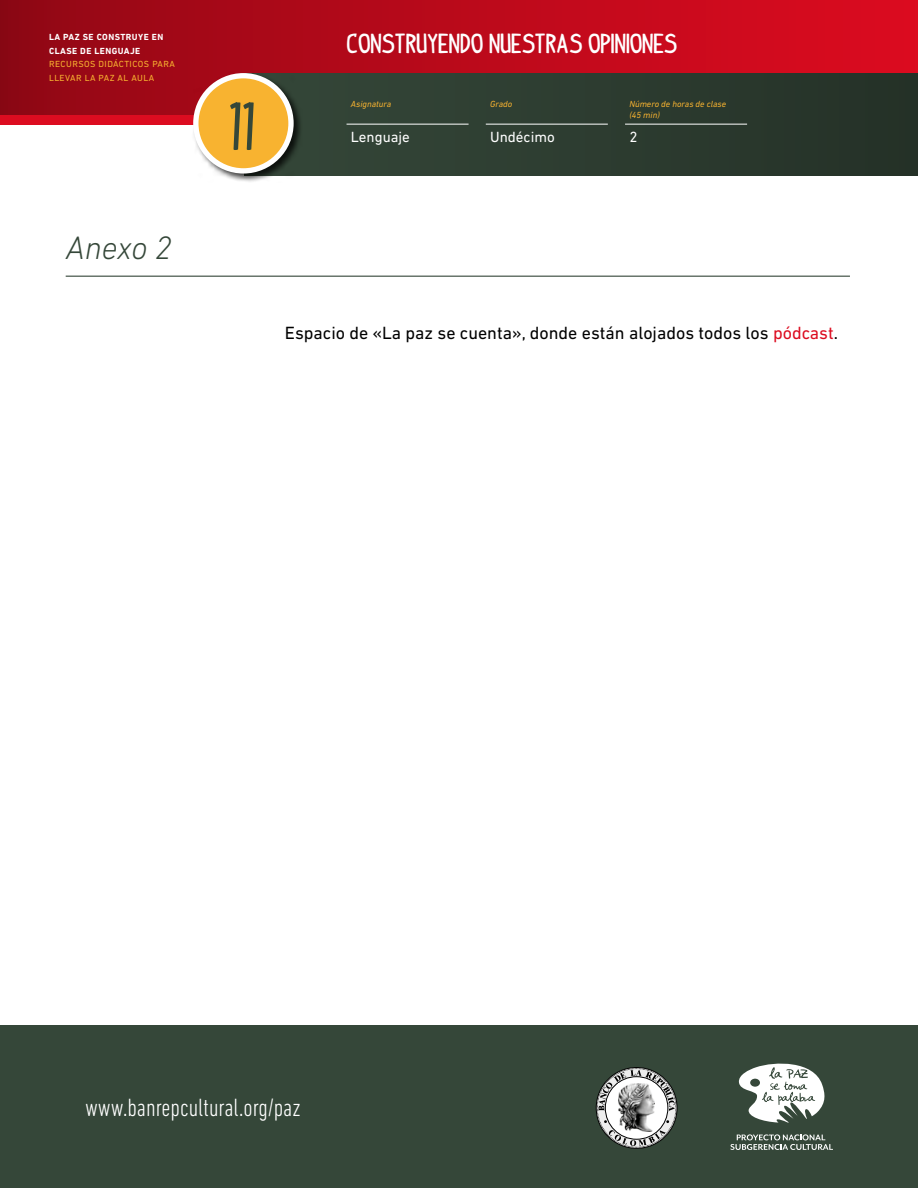
<style>
.page{position:relative;width:918px;height:1188px;background:#fff}
.page>*{position:absolute;margin:0;border:0;box-sizing:border-box;transform-origin:0 0}
.t1{font:700 51.9px "indypimp";color:#354739}
.t0{font:italic 300 33px "DIN Next LT Pro";letter-spacing:-.005em;color:#354739}
.t2{font:300 condensed 25.35px "DIN Next LT Pro";color:#fff}
.t3{font:700 21.15px "indypimp";color:#fff}
.P1{font:18px "DIN Next LT Pro";color:#000}
.t4{font:15px "DIN Next LT Pro";color:#fff}
.t5{font:italic 9px/10.8px "DIN Next LT Pro";color:#f8b330}
.t6{font:9px/13.5px "DIN Next LT Pro";letter-spacing:.05em;color:#f8b330}
.t7{font:700 9px/13.5px "DIN Next LT Pro";letter-spacing:.05em;color:#fff}
.s1{color:#dc0c20}
</style>
<div class="page">
<div style="left:0;top:0;width:918px;height:115px;background:linear-gradient(to right,#920715,#de0b20)"></div>
<div style="left:243px;top:73px;width:675px;height:102px;background:#2d3c30"></div>
<hr style="left:347px;top:124px;width:122px;height:1px;background:#fff">
<hr style="left:486px;top:124px;width:122px;height:1px;background:#fff">
<hr style="left:625px;top:124px;width:122px;height:1px;background:#fff">
<div style="left:192px;top:71px;width:111px;height:112px;background:#000;opacity:.75"></div>
<div style="left:196px;top:76px;width:95px;height:95px;background:#f8b330;border-radius:50%"></div>
<div style="left:193px;top:73px;width:101px;height:101px;border:5px solid #fff;border-radius:50%"></div>
<div style="left:0;top:1026px;width:918px;height:162px;background:#354739"></div>
<svg style="left:730px;top:1134px;width:103px;height:16px"></svg>
<svg style="left:738px;top:1063px;width:87px;height:60px"></svg>
<svg style="left:596px;top:1067px;width:82px;height:82px"></svg>
<img style="left:618px;top:1083px;width:37px;height:49px">
<hr style="left:66px;top:276px;width:784px;height:1px;background:#354739">
<p class="t7" style="left:49px;top:31px;width:116px">LA PAZ SE CONSTRUYE EN<br>CLASE DE LENGUAJE</p>
<p class="t6" style="left:49px;top:58px;width:127px">RECURSOS DIDÁCTICOS PARA<br>LLEVAR LA PAZ AL AULA</p>
<p class="t0" style="left:66px;top:228px;width:108px">Anexo 2</p>
<h1 class="t1" style="left:230px;top:102px;width:28px">11</h1>
<p class="t3" style="left:347px;top:34px;width:332px">CONSTRUYENDO NUESTRAS OPINIONES</p>
<p class="t5" style="left:351px;top:99px;width:42px">Asignatura</p>
<p class="t4" style="left:351px;top:128px;width:61px">Lenguaje</p>
<p class="t5" style="left:490px;top:99px;width:24px">Grado</p>
<p class="t4" style="left:490px;top:128px;width:66px">Undécimo</p>
<p class="t5" style="left:629px;top:99px;width:98px">Número de horas de clase (45 min)</p>
<p class="t4" style="left:629px;top:128px;width:10px">2</p>
<p class="P1" style="left:285px;top:322px;width:555px">Espacio de «La paz se cuenta», donde están alojados todos los <span class="s1">pódcast</span>.</p>
<p class="t2" style="left:85px;top:1093px;width:217px">www.banrepcultural.org/paz</p>
</div>
